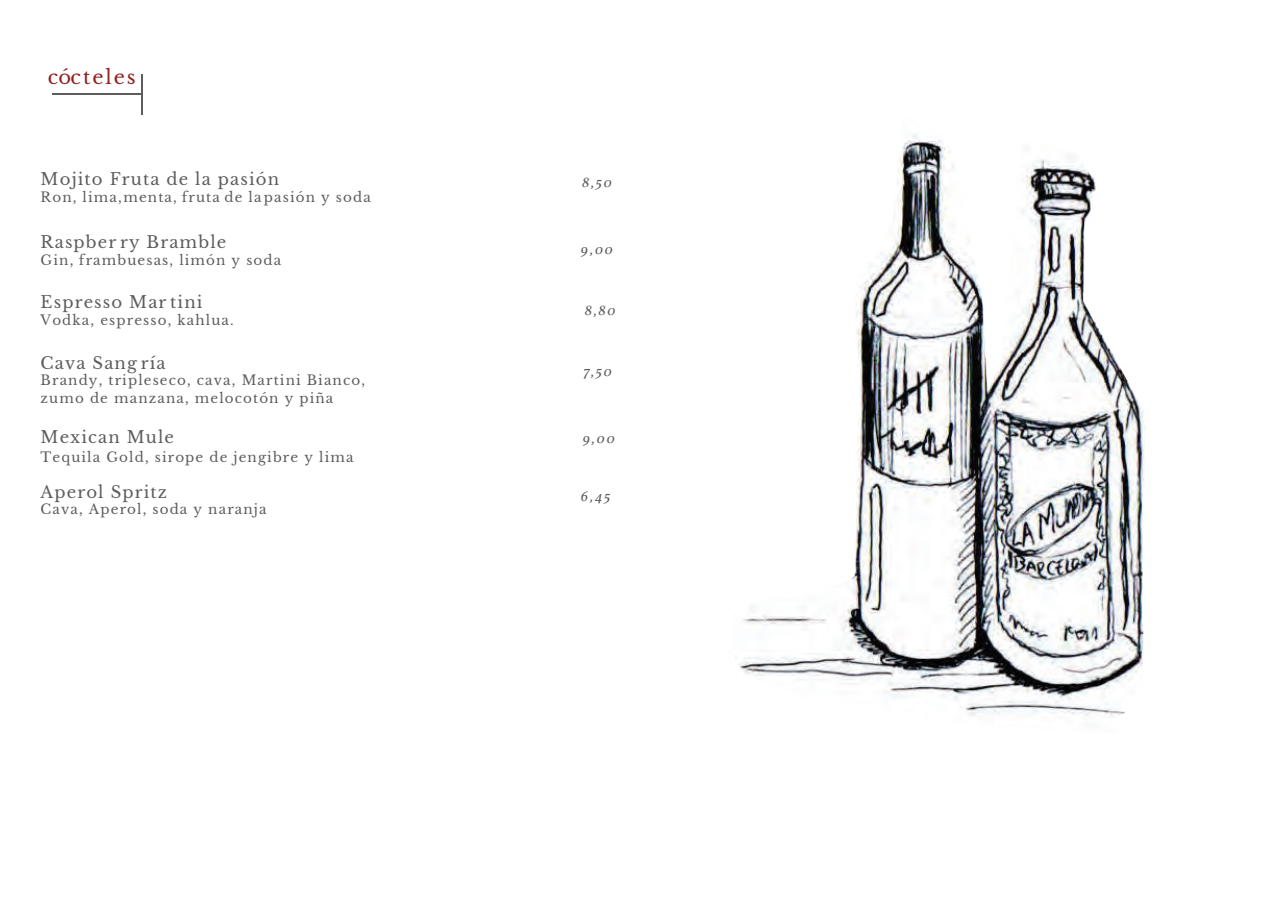
<style>
.page{position:relative;width:1280px;height:910px;background:#fff}
.page>*{position:absolute;margin:0;border:0;box-sizing:border-box;transform-origin:0 0}
.t1{font:19.5px "Libre Baskerville";letter-spacing:.1em;color:#90201f}
.t2{font:16.5px "Libre Baskerville";letter-spacing:.07em;color:#5d5d60}
.t3{font:italic 15px "Athelas";letter-spacing:.12em;color:#5d5d60}
.t4{font:13.5px/18px "Libre Baskerville";letter-spacing:.085em;color:#5d5d60}
.s1{font-style:inherit}
</style>
<div class="page">
<hr style="left:52px;top:94px;width:91px;height:1px;background:#5d5d60">
<hr style="left:141px;top:74px;width:2px;height:41px;background:#5d5d60">
<img style="left:739px;top:134px;width:406px;height:583px">
<h1 class="t1" style="left:48px;top:65px;width:89px">cócteles</h1>
<p class="t2" style="left:41px;top:169px;width:240px">Mojito Fruta de la pasión</p>
<p class="t4" style="left:41px;top:188px;width:332px">Ron, lima,menta, fruta de lapasión y soda</p>
<p class="t2" style="left:41px;top:232px;width:187px">Raspber ry Bramble</p>
<p class="t4" style="left:41px;top:251px;width:242px">Gin, frambuesas, limón y soda</p>
<p class="t2" style="left:41px;top:292px;width:163px">Espresso Mar tini</p>
<p class="t4" style="left:41px;top:311px;width:195px">Vodka, espresso, kahlua.</p>
<p class="t2" style="left:41px;top:352px;width:126px">Cava Sang ría</p>
<p class="t4" style="left:41px;top:371px;width:326px">Brandy, tripleseco, cava, Martini Bianco, zumo de manzana, melocotón y piña</p>
<p class="t2" style="left:41px;top:427px;width:135px">Mexican Mule</p>
<p class="t4" style="left:41px;top:448px;width:314px">Tequila Gold, sirope de jengibre y lima</p>
<p class="t2" style="left:41px;top:482px;width:128px">Aperol Spritz</p>
<p class="t4" style="left:41px;top:501px;width:228px">Cava, Aperol, soda y naranja</p>
<p class="t3" style="left:582px;top:170px;width:31px">8,50</p>
<p class="t3" style="left:581px;top:237px;width:33px">9,00</p>
<p class="t3" style="left:585px;top:298px;width:32px">8,80</p>
<p class="t3" style="left:584px;top:359px;width:29px">7,50</p>
<p class="t3" style="left:583px;top:426px;width:33px">9,00</p>
<p class="t3" style="left:581px;top:484px;width:31px">6,<span class="s1">45</span></p>
</div>
